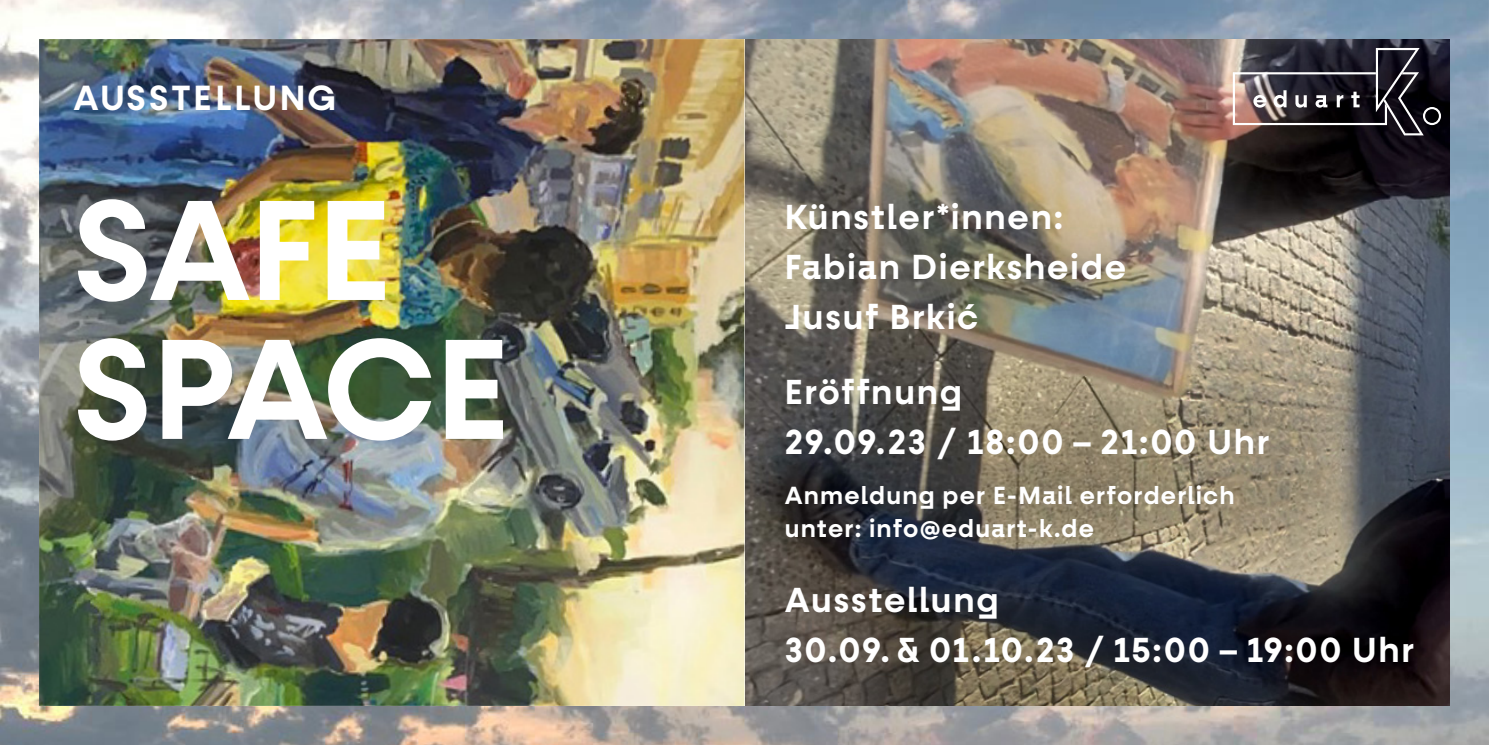
<style>
.page{position:relative;width:1489px;height:745px;background:#fff}
.page>*{position:absolute;margin:0;border:0;box-sizing:border-box;transform-origin:0 0}
.Workshop_-_Fließtext{font:600 143.25px "Fractul";letter-spacing:-.01em;color:#fff}
.Workshop_-_Fließtext-2{font:600 35.25px "Fractul";letter-spacing:.075em;color:#fff}
.Workshop_-_Fließtext-3{font:600 35px "Fractul";letter-spacing:.05em;color:#fff}
.Workshop_-_Fließtext-4{font:600 25px/32.5px "Fractul";letter-spacing:.05em;color:#fff}
</style>
<div class="page">
<img style="left:0;top:0;width:1488px;height:744px">
<img style="left:744px;top:39px;width:705px;height:666px">
<img style="left:39px;top:39px;width:705px;height:666px">
<svg style="left:1232px;top:48px;width:208px;height:87px;background:#474147"></svg>
<p class="Workshop_-_Fließtext-2" style="left:74px;top:77px;width:264px">AUSSTELLUNG</p>
<p class="Workshop_-_Fließtext" style="left:73px;top:166px;width:318px">SAFE</p>
<p class="Workshop_-_Fließtext" style="left:73px;top:305px;width:436px">SPACE</p>
<p class="Workshop_-_Fließtext-3" style="left:784px;top:196px;width:280px">Künstler*innen:</p>
<p class="Workshop_-_Fließtext-3" style="left:784px;top:246px;width:343px">Fabian Dierksheide</p>
<p class="Workshop_-_Fließtext-3" style="left:784px;top:296px;width:195px">Jusuf Brkić</p>
<p class="Workshop_-_Fließtext-3" style="left:784px;top:371px;width:179px">Eröffnung</p>
<p class="Workshop_-_Fließtext-3" style="left:784px;top:421px;width:486px">29.09.23 / 18:00 – 21:00 Uhr</p>
<p class="Workshop_-_Fließtext-4" style="left:784px;top:479px;width:451px">Anmeldung per E-Mail erforderlich unter: info@eduart-k.de</p>
<p class="Workshop_-_Fließtext-3" style="left:784px;top:578px;width:216px">Ausstellung</p>
<p class="Workshop_-_Fließtext-3" style="left:784px;top:628px;width:631px">30.09. &amp; 01.10.23 / 15:00 – 19:00 Uhr</p>
</div>
